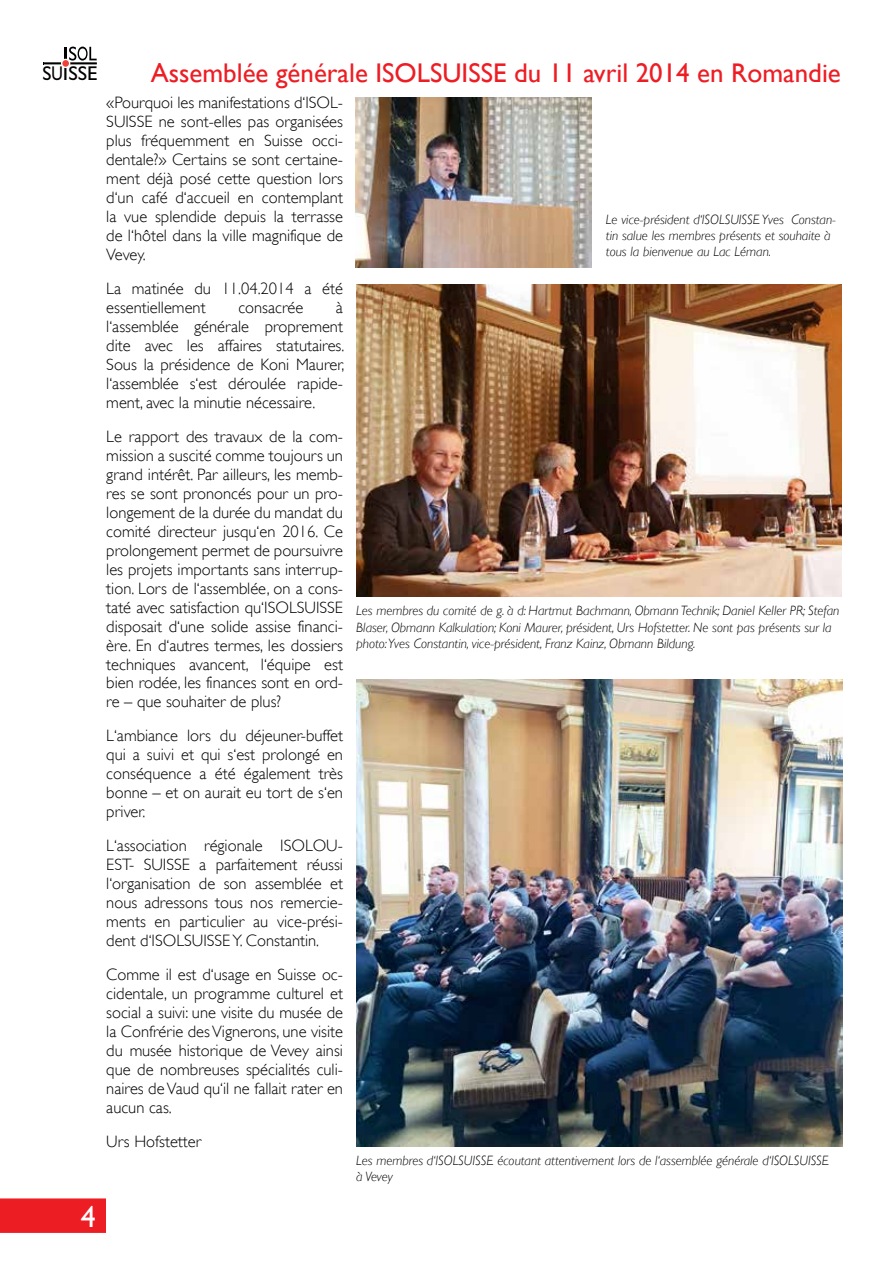
<style>
.page{position:relative;width:893px;height:1263px;background:#fff}
.page>*{position:absolute;margin:0;border:0;box-sizing:border-box;transform-origin:0 0}
.t1{font:30px "Gill Sans";color:#fff}
.t2{font:27px "Gill Sans";color:#ed1d24}
.t3{font:19.95px "Gill Sans";color:#000}
.t4{font:300 16.5px/19px "Gill Sans";color:#000;text-align:justify}
.t5{font:italic 300 13.5px/16.2px "Gill Sans";color:#000}
</style>
<div class="page">
<svg style="left:65px;top:47px;width:32px;height:14px"></svg>
<hr style="left:44px;top:62px;width:53px;height:2px;background:#000">
<div style="left:62px;top:59px;width:8px;height:8px;background:#ef4135;border-radius:50%"></div>
<div style="left:61px;top:59px;width:9px;height:9px;border:1px solid #fff;border-radius:50%"></div>
<div style="left:0;top:1198px;width:106px;height:35px;background:#ed1d24"></div>
<img style="left:355px;top:98px;width:236px;height:170px">
<img style="left:357px;top:285px;width:485px;height:311px">
<img style="left:356px;top:679px;width:487px;height:468px">
<p class="t3" style="left:43px;top:62px;width:56px">SUISSE</p>
<h1 class="t1" style="left:81px;top:1204px;width:16px">4</h1>
<h2 class="t2" style="left:151px;top:62px;width:692px">Assemblée générale ISOLSUISSE du 11 avril 2014 en Romandie</h2>
<p class="t4" style="left:106px;top:92px;width:238px">«Pourquoi les manifestations d‘ISOL-SUISSE ne sont-elles pas organisées plus fréquemment en Suisse occi&shy;dentale?» Certains se sont certaine&shy;ment déjà posé cette question lors d‘un café d‘accueil en contemplant la vue splendide depuis la terrasse de l‘hôtel dans la ville magnifique de Vevey.</p>
<p class="t4" style="left:106px;top:278px;width:238px">La matinée du 11.04.2014 a été essentiellement</p>
<p class="t5" style="left:606px;top:212px;width:231px">Le vice-président d‘ISOLSUISSE Yves Constan&shy;tin salue les membres présents et souhaite à tous la bienvenue au Lac Léman.</p>
<p class="t4" style="left:106px;top:299px;width:240px;text-indent:230px">à l‘assemblée générale proprement dite avec les affaires statutaires.<br>Sous la présidence de Koni Maurer, l‘assemblée s‘est déroulée rapide&shy;ment, avec la minutie nécessaire.</p>
<p class="t4" style="left:106px;top:426px;width:238px">Le rapport des travaux de la com&shy;mission a suscité comme toujours un grand intérêt. Par ailleurs, les memb&shy;res se sont prononcés pour un pro&shy;longement de la durée du mandat du comité directeur jusqu‘en 2016. Ce prolongement permet de poursuivre les projets importants sans interrup&shy;tion. Lors de l‘assemblée, on a cons&shy;taté avec satisfaction qu‘ISOLSUISSE disposait d‘une solide assise financi&shy;ère. En d‘autres termes, les dossiers techniques avancent, l‘équipe est bien rodée, les finances sont en ord&shy;re – que souhaiter de plus?</p>
<p class="t4" style="left:106px;top:726px;width:238px">L‘ambiance lors du déjeuner-buffet qui a suivi et qui s‘est prolongé en conséquence a été également très bonne – et on aurait eu tort de s‘en priver.</p>
<p class="t4" style="left:106px;top:836px;width:238px">L‘association régionale ISOLOU-EST- SUISSE a parfaitement réussi l‘organisation de son assemblée et nous adressons tous nos remercie&shy;ments en particulier au vice-prési&shy;dent d‘ISOLSUISSE Y. Constantin.</p>
<p class="t4" style="left:106px;top:964px;width:238px">Comme il est d‘usage en Suisse oc&shy;cidentale, un programme culturel et social a suivi: une visite du musée de la Confrérie des Vignerons, une visite du musée historique de Vevey ainsi que de nombreuses spécialités culi&shy;naires de Vaud qu‘il ne fallait rater en aucun cas.</p>
<p class="t4" style="left:106px;top:1131px;width:96px">Urs Hofstetter</p>
<p class="t4" style="left:238px;top:299px;width:66px">consacrée</p>
<p class="t5" style="left:356px;top:604px;width:485px">Les membres du comité de g. à d: Hartmut Bachmann, Obmann Technik; Daniel Keller PR; Stefan<br>Blaser, Obmann Kalkulation; Koni Maurer, président, Urs Hofstetter. Ne sont pas présents sur la photo:Yves Constantin, vice-président, Franz Kainz, Obmann Bildung.</p>
<p class="t5" style="left:356px;top:1153px;width:474px">Les membres d‘ISOLSUISSE écoutant attentivement lors de l‘assemblée générale d‘ISOLSUISSE à Vevey</p>
</div>
